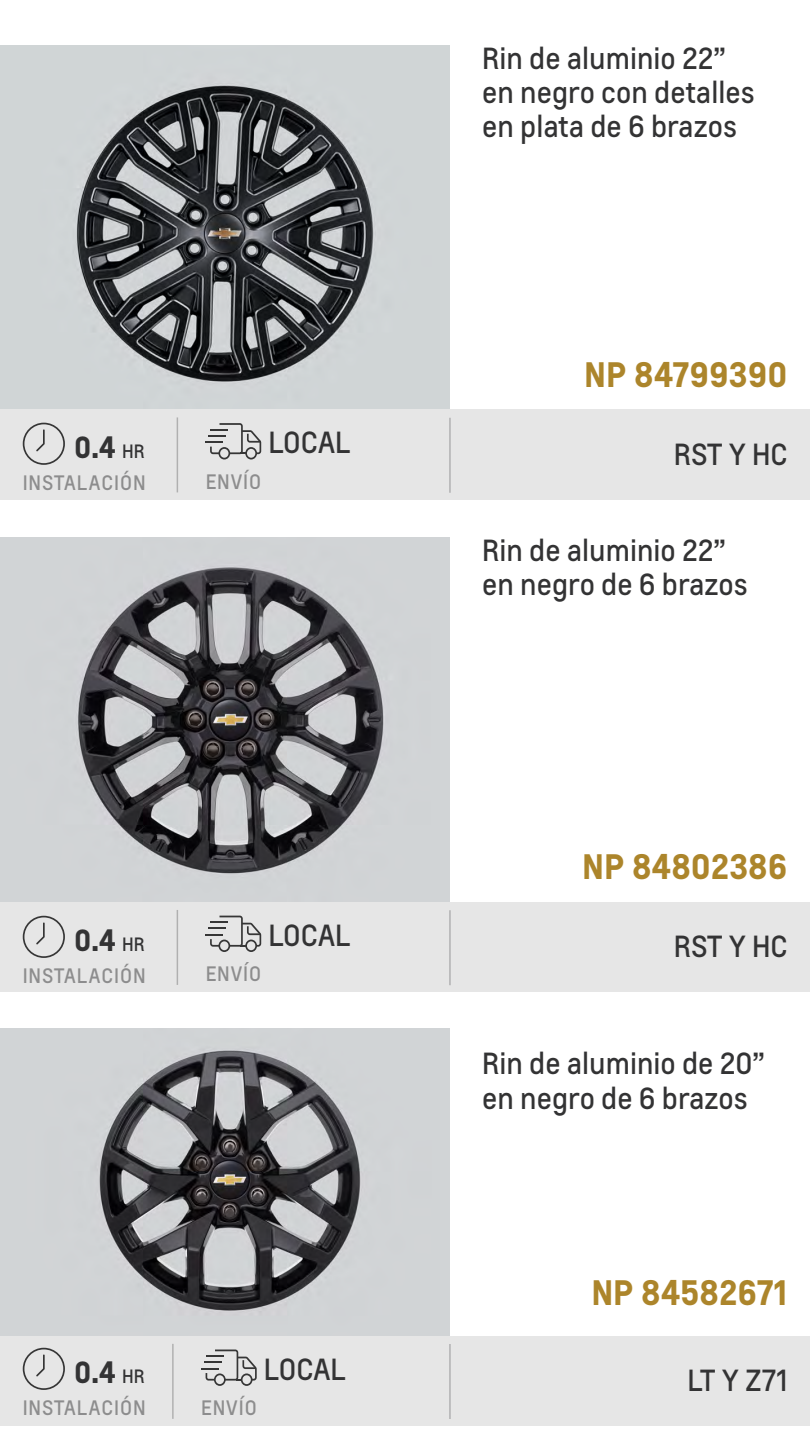
<style>
.page{position:relative;width:810px;height:1440px;background:#fff}
.page>*{position:absolute;margin:0;border:0;box-sizing:border-box;transform-origin:0 0}
.t1{font:700 33px "Louis Global 2";color:#ac852b}
.t2{font:28.5px/34.2px "Louis Global 2";color:#333334}
.t3{font:700 28.5px "Louis Global 2";color:#333334}
.t4{font:19.5px "Louis Global 2";letter-spacing:.05em;color:#333334}
.s1{font-weight:400;font-size:18px}
</style>
<div class="page">
<img style="left:0;top:45px;width:450px;height:364px">
<div style="left:0;top:409px;width:810px;height:91px;background:#e6e6e6"></div>
<hr style="left:449px;top:418px;width:2px;height:75px;background:#333334">
<svg style="left:206px;top:423px;width:55px;height:37px"></svg>
<hr style="left:177px;top:417px;width:1px;height:75px;background:#333334">
<img style="left:0;top:538px;width:449px;height:364px">
<div style="left:0;top:902px;width:810px;height:90px;background:#e6e6e6"></div>
<hr style="left:449px;top:910px;width:2px;height:75px;background:#333334">
<svg style="left:206px;top:916px;width:55px;height:36px"></svg>
<hr style="left:177px;top:910px;width:1px;height:75px;background:#333334">
<img style="left:0;top:1028px;width:450px;height:308px">
<div style="left:0;top:1336px;width:810px;height:90px;background:#e6e6e6"></div>
<hr style="left:449px;top:1344px;width:2px;height:75px;background:#333334">
<svg style="left:201px;top:1350px;width:56px;height:36px"></svg>
<hr style="left:172px;top:1344px;width:2px;height:75px;background:#333334">
<svg style="left:23px;top:423px;width:42px;height:42px"></svg>
<svg style="left:23px;top:916px;width:42px;height:42px"></svg>
<svg style="left:23px;top:1348px;width:42px;height:42px"></svg>
<p class="t3" style="left:74px;top:426px;width:72px">0.4 <span class="s1">HR</span></p>
<p class="t4" style="left:22px;top:470px;width:125px">INSTALACIÓN</p>
<p class="t4" style="left:206px;top:468px;width:57px">ENVÍO</p>
<p class="t2" style="left:268px;top:425px;width:84px">LOCAL</p>
<p class="t3" style="left:74px;top:919px;width:72px">0.4 <span class="s1">HR</span></p>
<p class="t4" style="left:22px;top:963px;width:125px">INSTALACIÓN</p>
<p class="t4" style="left:206px;top:961px;width:57px">ENVÍO</p>
<p class="t2" style="left:268px;top:918px;width:84px">LOCAL</p>
<p class="t3" style="left:74px;top:1351px;width:72px">0.4 <span class="s1">HR</span></p>
<p class="t4" style="left:22px;top:1395px;width:125px">INSTALACIÓN</p>
<p class="t4" style="left:201px;top:1395px;width:57px">ENVÍO</p>
<p class="t2" style="left:264px;top:1352px;width:84px">LOCAL</p>
<p class="t2" style="left:482px;top:41px;width:274px">Rin de aluminio 22” en negro con detalles en plata de 6 brazos</p>
<p class="t1" style="left:584px;top:350px;width:205px">NP 84799390</p>
<p class="t2" style="left:674px;top:437px;width:115px">RST Y HC</p>
<p class="t2" style="left:482px;top:533px;width:267px">Rin de aluminio 22” en negro de 6 brazos</p>
<p class="t1" style="left:582px;top:842px;width:207px">NP 84802386</p>
<p class="t2" style="left:674px;top:929px;width:115px">RST Y HC</p>
<p class="t2" style="left:482px;top:1046px;width:284px">Rin de aluminio de 20” en negro de 6 brazos</p>
<p class="t1" style="left:591px;top:1268px;width:198px">NP 84582671</p>
<p class="t2" style="left:687px;top:1363px;width:102px">LT Y Z71</p>
</div>
